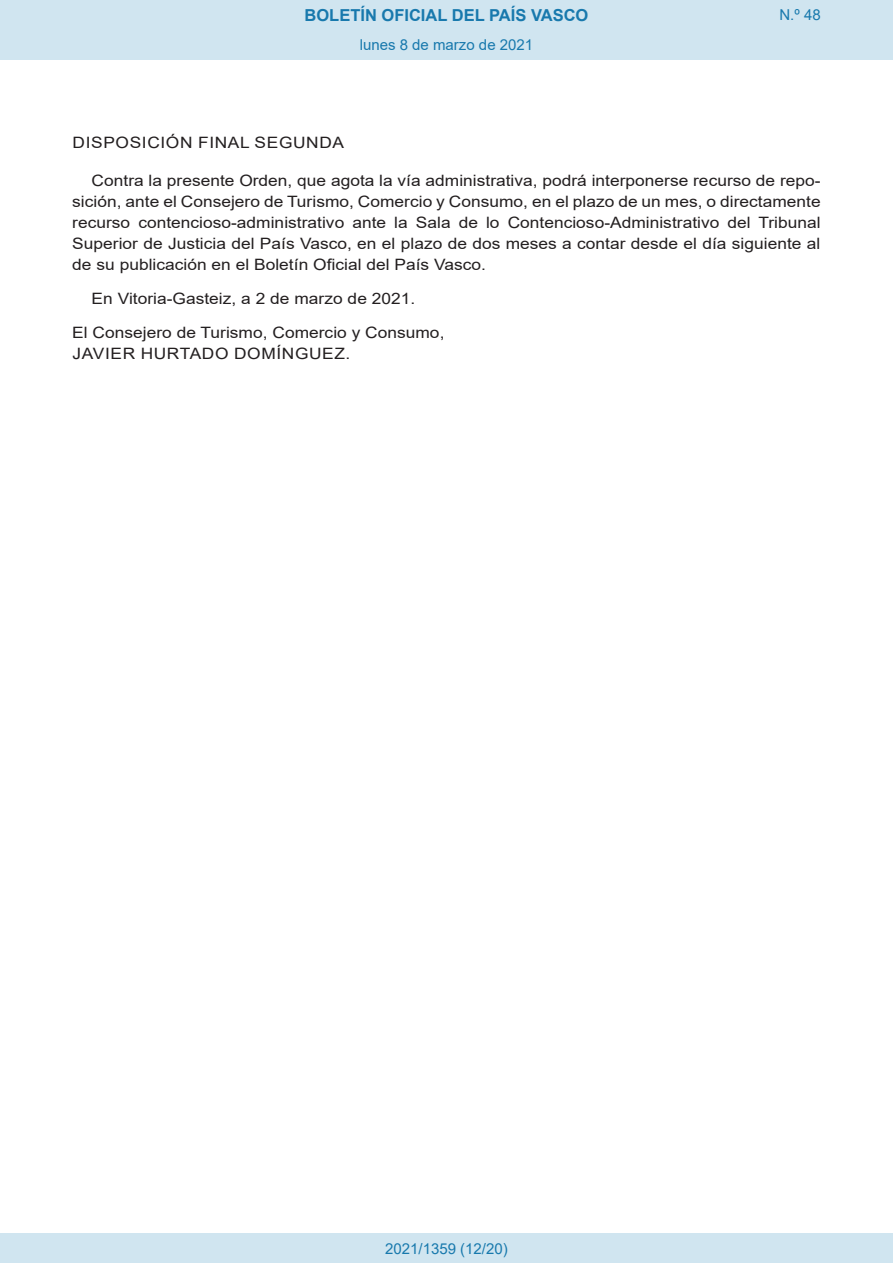
<style>
.page{position:relative;width:893px;height:1263px;background:#fff}
.page>*{position:absolute;margin:0;border:0;box-sizing:border-box;transform-origin:0 0}
.t1{font:700 16.5px "Arial";color:#1879ad}
.BOPVDetalle{font:15.6px/21px "Arial";color:#231f20;text-align:justify;scale:1.11 1}
.BOPVFirmaPuesto{font:15.6px "Arial";color:#231f20;scale:1.11 1}
.BOPVFirmaLugFec{font:15.6px "Arial";color:#231f20;scale:1.11 1}
.BOPVDisposicion{font:15.6px "Arial";letter-spacing:.035em;color:#231f20;scale:1.11 1}
.BOPVFirmaNombre{font:15.6px "Arial";letter-spacing:.035em;color:#231f20;scale:1.11 1}
.Paginacion_Centro{font:15px "Arial";color:#1879ad}
</style>
<div class="page">
<div style="left:0;top:0;width:893px;height:60px;background:#d0e5f0"></div>
<div style="left:0;top:1233px;width:893px;height:30px;background:#d0e5f0"></div>
<p class="t1" style="left:305px;top:3px;width:285px">BOLETÍN OFICIAL DEL PAÍS VASCO</p>
<p class="Paginacion_Centro" style="left:360px;top:35px;width:175px">lunes 8 de marzo de 2021</p>
<p class="Paginacion_Centro" style="left:779px;top:5px;width:43px">N.º 48</p>
<p class="BOPVDisposicion" style="left:73px;top:132px;width:246px">DISPOSICIÓN FINAL SEGUNDA</p>
<p class="BOPVDetalle" style="left:72px;top:170px;width:676px;text-indent:19px">Contra la presente Orden, que agota la vía administrativa, podrá interponerse recurso de repo&shy;sición, ante el Consejero de Turismo, Comercio y Consumo, en el plazo de un mes, o directamente recurso contencioso-administrativo ante la Sala de lo Contencioso-Administrativo del Tribunal Superior de Justicia del País Vasco, en el plazo de dos meses a contar desde el día siguiente al de su publicación en el Boletín Oficial del País Vasco.</p>
<p class="BOPVFirmaLugFec" style="left:92px;top:288px;width:293px">En Vitoria-Gasteiz, a 2 de marzo de 2021.</p>
<p class="BOPVFirmaPuesto" style="left:72px;top:321px;width:337px">El Consejero de Turismo, Comercio y Consumo,</p>
<p class="BOPVFirmaNombre" style="left:73px;top:342px;width:252px">JAVIER HURTADO DOMÍNGUEZ.</p>
<p class="Paginacion_Centro" style="left:385px;top:1238px;width:124px">2021/1359 (12/20)</p>
</div>
